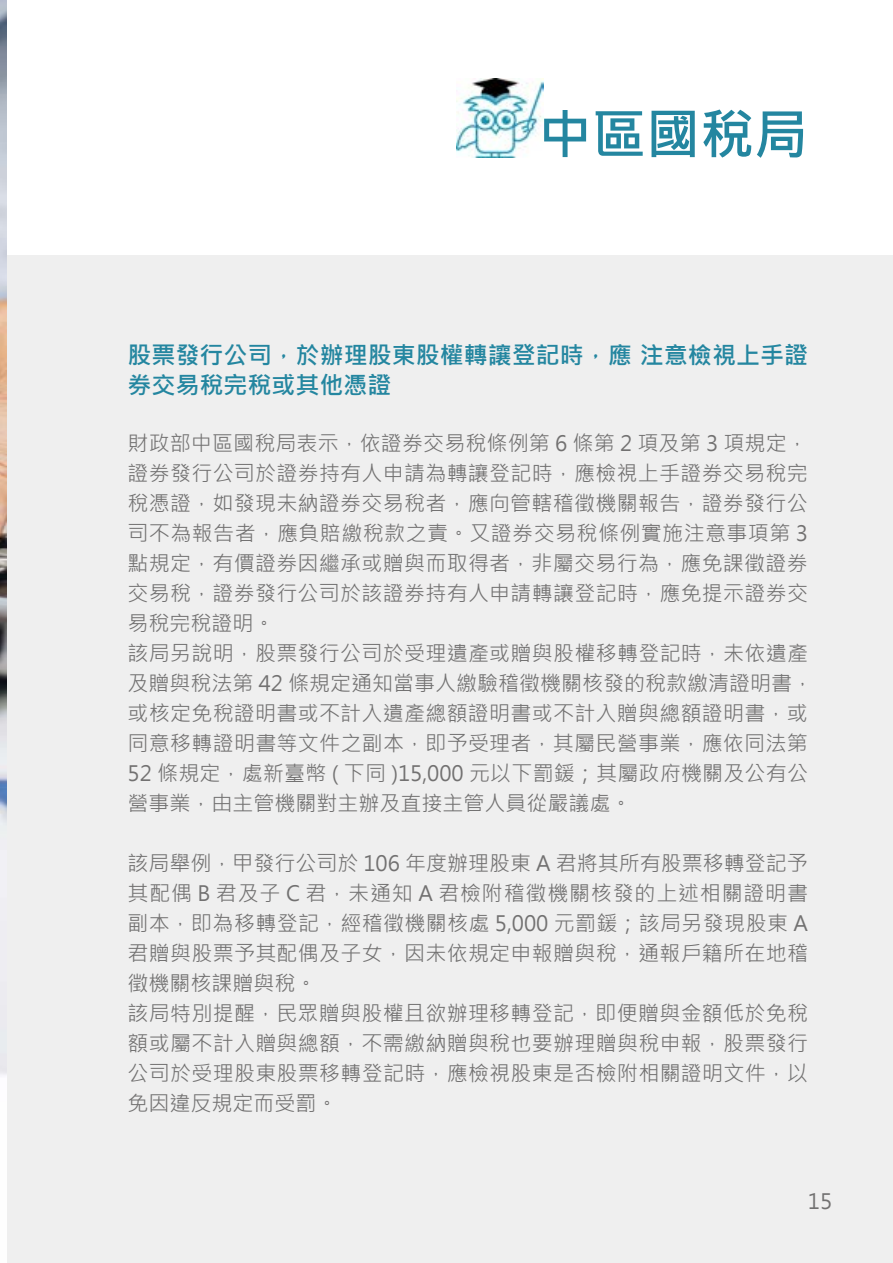
<style>
.page{position:relative;width:893px;height:1263px;background:#fff}
.page>*{position:absolute;margin:0;border:0;box-sizing:border-box;transform-origin:0 0}
.t1{font:700 54px "Microsoft Jheng Hei";color:#2486a0}
.t2{font:700 24px/30px "Microsoft Jheng Hei";color:#2486a0}
.t3{font:21px/30px "Microsoft Jheng Hei";letter-spacing:.015em;color:#727171}
</style>
<div class="page">
<div style="left:0;top:256px;width:893px;height:1007px;background:#efefef"></div>
<svg style="left:6px;top:256px;width:1px;height:1007px"></svg>
<img style="left:0;top:0;width:6px;height:1263px">
<img style="left:457px;top:79px;width:86px;height:79px">
<h1 class="t1" style="left:538px;top:101px;width:271px">中區國稅局</h1>
<p class="t2" style="left:128px;top:340px;width:682px">股票發行公司，於辦理股東股權轉讓登記時，應 注意檢視上手證券交易稅完稅或其他憑證</p>
<p class="t3" style="left:128px;top:428px;width:687px">財政部中區國稅局表示，依證券交易稅條例第 6 條第 2 項及第 3 項規定，證券發行公司於證券持有人申請為轉讓登記時，應檢視上手證券交易稅完稅憑證，如發現未納證券交易稅者，應向管轄稽徵機關報告，證券發行公司不為報告者，應負賠繳稅款之責。又證券交易稅條例實施注意事項第 3點規定，有價證券因繼承或贈與而取得者，非屬交易行為，應免課徵證券交易稅，證券發行公司於該證券持有人申請轉讓登記時，應免提示證券交易稅完稅證明。<br>該局另說明，股票發行公司於受理遺產或贈與股權移轉登記時，未依遺產及贈與稅法第 42 條規定通知當事人繳驗稽徵機關核發的稅款繳清證明書，或核定免稅證明書或不計入遺產總額證明書或不計入贈與總額證明書，或同意移轉證明書等文件之副本，即予受理者，其屬民營事業，應依同法第52 條規定，處新臺幣 ( 下同 )15,000 元以下罰鍰；其屬政府機關及公有公營事業，由主管機關對主辦及直接主管人員從嚴議處。</p>
<p class="t3" style="left:128px;top:848px;width:682px">該局舉例，甲發行公司於 106 年度辦理股東 A 君將其所有股票移轉登記予其配偶 B 君及子 C 君，未通知 A 君檢附稽徵機關核發的上述相關證明書副本，即為移轉登記，經稽徵機關核處 5,000 元罰鍰；該局另發現股東 A君贈與股票予其配偶及子女，因未依規定申報贈與稅，通報戶籍所在地稽徵機關核課贈與稅。<br>該局特別提醒，民眾贈與股權且欲辦理移轉登記，即便贈與金額低於免稅額或屬不計入贈與總額，不需繳納贈與稅也要辦理贈與稅申報，股票發行公司於受理股東股票移轉登記時，應檢視股東是否檢附相關證明文件，以免因違反規定而受罰。</p>
<p class="t3" style="left:808px;top:1187px;width:26px">15</p>
</div>
